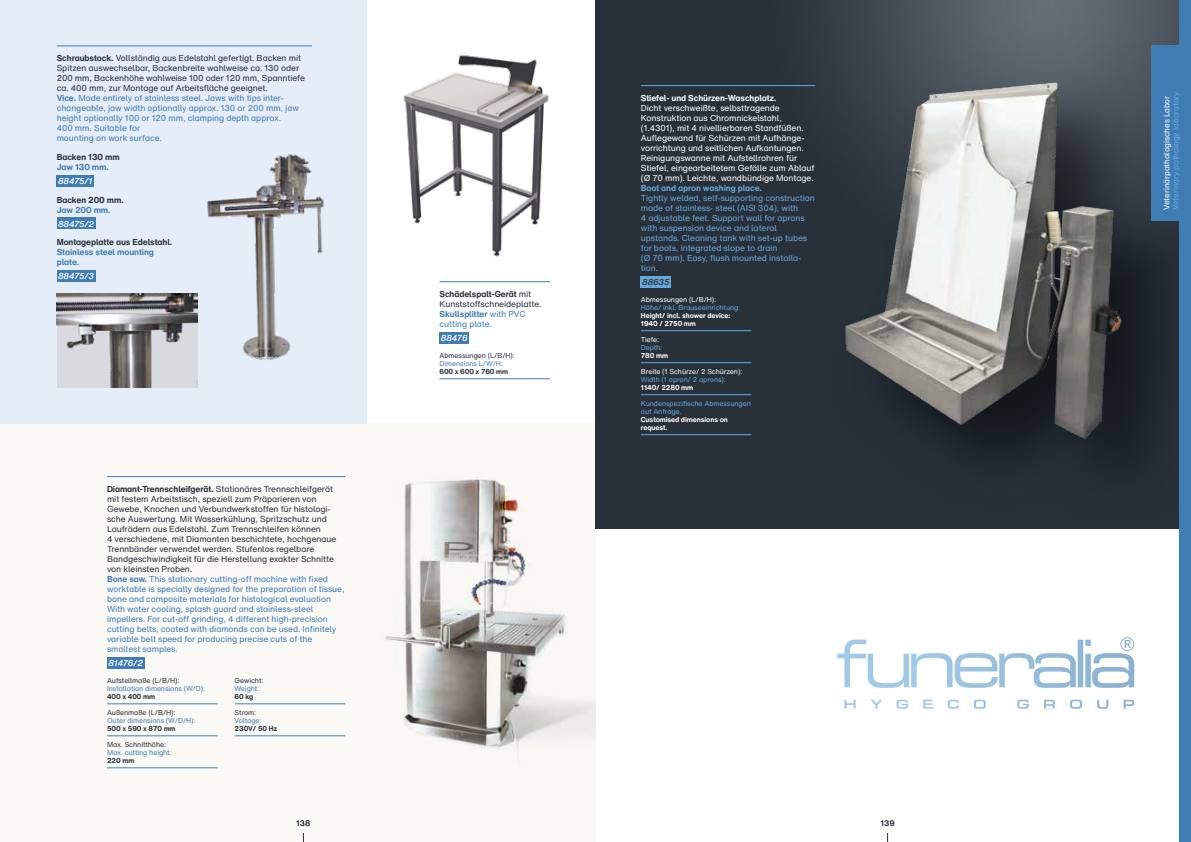
<style>
.page{position:relative;width:1191px;height:842px;background:#fff}
.page>*{position:absolute;margin:0;border:0;box-sizing:border-box;transform-origin:0 0}
.t1{font:8.5px/10px "Helvetica Now Text";letter-spacing:-.01em;color:#28303a}
.t2{font:8.5px/10px "Helvetica Now Text";letter-spacing:-.01em;color:#fff}
.t3{font:8.5px/10px "Helvetica Now Text";letter-spacing:-.01em;color:#67a8da}
.t4{font:700 8.5px "Helvetica Now Text";letter-spacing:-.01em;color:#28303a}
.t5{font:700 8.5px/10px "Helvetica Now Text";letter-spacing:-.01em;color:#407db4}
.t6{font:italic 500 8.5px "Helvetica Now Text";letter-spacing:-.03em;color:#fff}
.t7{font:700 8.5px "Helvetica Now Text";letter-spacing:-.01em;color:#fff}
.t8{font:700 8.5px "Helvetica Now Text";letter-spacing:-.01em;color:#67a8da}
.t9{font:italic 500 8.5px "Helvetica Now Text";letter-spacing:-.01em;color:#28303a}
.t10{font:8px "Helvetica Now Text";letter-spacing:-.01em;color:#67a8da}
.t11{font:8px "Helvetica Now Text";letter-spacing:-.01em;color:#fff}
.t12{font:700 8px "Helvetica Now Text";color:#28303a}
.t13{font:7px "Helvetica Now Text";letter-spacing:-.01em;color:#407db4}
.t14{font:7px/8px "Helvetica Now Text";letter-spacing:-.01em;color:#67a8da}
.t15{font:7px "Helvetica Now Text";letter-spacing:-.01em;color:#28303a}
.t16{font:700 7px/8px "Helvetica Now Text";letter-spacing:-.01em;color:#fff}
.t17{font:700 7px "Helvetica Now Text";letter-spacing:-.01em;color:#28303a}
.t18{font:7px "Helvetica Now Text";letter-spacing:-.01em;color:#fff}
.s1{font-weight:700}
.s2{font-weight:700;color:#407db4}
.s3{color:#407db4}
</style>
<div class="page">
<div style="left:0;top:423px;width:595px;height:419px;background:#faf9f6"></div>
<div style="left:0;top:0;width:366px;height:423px;background:#e5edf9"></div>
<div style="left:595px;top:0;width:596px;height:529px;background:#28303a"></div>
<img style="left:750px;top:0;width:429px;height:396px">
<hr style="left:641px;top:85px;width:174px;height:1px;background:#67a8da">
<div style="left:641px;top:276px;width:30px;height:11px;background:#67a8da"></div>
<div style="left:831px;top:69px;width:360px;height:455px;background:#000;opacity:.53"></div>
<img style="left:841px;top:76px;width:284px;height:369px">
<hr style="left:107px;top:476px;width:238px;height:1px;background:#407db4">
<div style="left:107px;top:657px;width:37px;height:11px;background:#407db4"></div>
<hr style="left:107px;top:704px;width:111px;height:1px;background:#407db4">
<hr style="left:107px;top:736px;width:111px;height:1px;background:#407db4">
<hr style="left:107px;top:768px;width:111px;height:1px;background:#407db4">
<hr style="left:235px;top:704px;width:110px;height:1px;background:#407db4">
<hr style="left:235px;top:736px;width:110px;height:1px;background:#407db4">
<img style="left:384px;top:477px;width:211px;height:273px">
<img style="left:193px;top:154px;width:132px;height:206px">
<hr style="left:439px;top:281px;width:111px;height:1px;background:#407db4">
<div style="left:439px;top:332px;width:30px;height:11px;background:#407db4"></div>
<hr style="left:439px;top:379px;width:111px;height:1px;background:#407db4">
<div style="left:57px;top:175px;width:37px;height:11px;background:#407db4"></div>
<div style="left:57px;top:218px;width:39px;height:11px;background:#407db4"></div>
<div style="left:57px;top:270px;width:39px;height:12px;background:#407db4"></div>
<img style="left:403px;top:54px;width:146px;height:203px">
<hr style="left:57px;top:45px;width:255px;height:1px;background:#407db4">
<svg style="left:837px;top:637px;width:297px;height:72px"></svg>
<img style="left:57px;top:294px;width:141px;height:94px">
<hr style="left:641px;top:330px;width:110px;height:1px;background:#67a8da">
<hr style="left:641px;top:362px;width:110px;height:1px;background:#67a8da">
<hr style="left:641px;top:394px;width:110px;height:1px;background:#67a8da">
<hr style="left:641px;top:434px;width:110px;height:1px;background:#67a8da">
<div style="left:1179px;top:0;width:12px;height:842px;background:#407db4"></div>
<div style="left:1151px;top:45px;width:40px;height:176px;background:#407db4"></div>
<p class="t1" style="left:57px;top:53px;width:250px"><span class="s1">Schraubstock.</span> Vollständig aus Edelstahl gefertigt. Backen mit Spitzen auswechselbar, Backenbreite wahlweise ca. 130 oder 200 mm, Backenhöhe wahlweise 100 oder 120 mm, Spanntiefe ca. 400 mm, zur Montage auf Arbeitsfläche geeignet.<br><span class="s2">Vice.</span> <span class="s3">Made entirely of stainless steel. Jaws with tips inter&shy;changeable, jaw width optionally approx. 130 or 200 mm, jaw height optionally 100 or 120 mm, clamping depth approx.<br>400 mm. Suitable for<br>mounting on work surface.</span></p>
<p class="t4" style="left:57px;top:151px;width:65px">Backen 130 mm</p>
<p class="t5" style="left:57px;top:162px;width:54px">Jaw 130 mm.</p>
<p class="t6" style="left:58px;top:174px;width:36px">88475/1</p>
<p class="t4" style="left:57px;top:193px;width:69px">Backen 200 mm.</p>
<p class="t5" style="left:57px;top:204px;width:55px">Jaw 200 mm.</p>
<p class="t6" style="left:58px;top:217px;width:37px">88475/2</p>
<p class="t4" style="left:57px;top:236px;width:117px">Montageplatte aus Edelstahl.</p>
<p class="t5" style="left:57px;top:247px;width:99px">Stainless steel mounting plate.</p>
<p class="t6" style="left:58px;top:270px;width:37px">88475/3</p>
<p class="t1" style="left:107px;top:484px;width:239px"><span class="s1">Diamant-Trennschleifgerät.</span> Stationäres Trennschleifgerät mit festem Arbeitstisch, speziell zum Präparieren von Gewebe, Knochen und Verbundwerkstoffen für histologi&shy;sche Auswertung. Mit Wasserkühlung, Spritzschutz und Laufrädern aus Edelstahl. Zum Trennschleifen können<br>4 verschiedene, mit Diamanten beschichtete, hochgenaue Trennbänder verwendet werden. Stufenlos regelbare Bandgeschwindigkeit für die Herstellung exakter Schnitte von kleinsten Proben.<br><span class="s2">Bone saw.</span> <span class="s3">This stationary cutting-off machine with fixed worktable is specially designed for the preparation of tissue, bone and composite materials for histological evaluation With water cooling, splash guard and stainless-steel impellers. For cut-off grinding, 4 different high-precision cutting belts, coated with diamonds can be used. Infinitely variable belt speed for producing precise cuts of the smallest samples.</span></p>
<p class="t6" style="left:108px;top:656px;width:36px">81476/2</p>
<p class="t15" style="left:107px;top:676px;width:74px">Aufstellmaße (L/B/H):</p>
<p class="t13" style="left:107px;top:684px;width:99px">Installation dimensions (W/D):</p>
<p class="t17" style="left:107px;top:692px;width:50px">400 x 400 mm</p>
<p class="t15" style="left:107px;top:708px;width:70px">Außenmaße (L/B/H):</p>
<p class="t13" style="left:107px;top:716px;width:90px">Outer dimensions (W/D/H):</p>
<p class="t17" style="left:107px;top:724px;width:70px">500 x 590 x 870 mm</p>
<p class="t15" style="left:107px;top:740px;width:61px">Max. Schnitthöhe:</p>
<p class="t13" style="left:107px;top:748px;width:66px">Max. cutting height:</p>
<p class="t17" style="left:107px;top:756px;width:29px">220 mm</p>
<p class="t15" style="left:235px;top:676px;width:30px">Gewicht:</p>
<p class="t13" style="left:235px;top:684px;width:26px">Weight:</p>
<p class="t17" style="left:235px;top:692px;width:20px">60 kg</p>
<p class="t15" style="left:235px;top:708px;width:23px">Strom:</p>
<p class="t13" style="left:235px;top:716px;width:28px">Voltage:</p>
<p class="t17" style="left:235px;top:724px;width:44px">230V/ 50 Hz</p>
<p class="t1" style="left:439px;top:289px;width:104px"><span class="s1">Schädelspalt-Gerät</span> mit<br>Kunststoffschneideplatte.<br><span class="s2">Skullsplitter</span> <span class="s3">with PVC cutting plate.</span></p>
<p class="t6" style="left:441px;top:331px;width:28px">88476</p>
<p class="t15" style="left:439px;top:351px;width:77px">Abmessungen (L/B/H):</p>
<p class="t13" style="left:439px;top:359px;width:65px">Dimensions L/W/H:</p>
<p class="t17" style="left:439px;top:367px;width:70px">600 x 600 x 760 mm</p>
<p class="t7" style="left:641px;top:92px;width:137px">Stiefel- und Schürzen-Waschplatz.</p>
<p class="t2" style="left:641px;top:103px;width:175px">Dicht verschweißte, selbsttragende Konstruktion aus Chromnickelstahl, (1.4301), mit 4 nivellierbaren Standfüßen.<br>Auflegewand für Schürzen mit Aufhänge&shy;vorrichtung und seitlichen Aufkantungen.<br>Reinigungswanne mit Aufstellrohren für Stiefel, eingearbeitetem Gefälle zum Ablauf (Ø 70 mm). Leichte, wandbündige Montage.</p>
<p class="t8" style="left:641px;top:182px;width:123px">Boot and apron washing place.</p>
<p class="t3" style="left:641px;top:193px;width:175px">Tightly welded, self-supporting construction made of stainless- steel (AISI 304), with<br>4 adjustable feet. Support wall for aprons with suspension device and lateral upstands. Cleaning tank with set-up tubes for boots, integrated slope to drain<br>(Ø 70 mm). Easy, flush mounted installa&shy;tion.</p>
<p class="t9" style="left:642px;top:275px;width:29px">88635</p>
<p class="t18" style="left:641px;top:295px;width:77px">Abmessungen (L/B/H):</p>
<p class="t14" style="left:641px;top:304px;width:101px">Höhe/ inkl. Brauseeinrichtung:</p>
<p class="t16" style="left:641px;top:312px;width:91px">Height/ incl. shower device:<br>1940 / 2750 mm</p>
<p class="t18" style="left:641px;top:335px;width:20px">Tiefe:</p>
<p class="t14" style="left:641px;top:344px;width:23px">Depth:</p>
<p class="t16" style="left:641px;top:352px;width:29px">780 mm</p>
<p class="t18" style="left:641px;top:367px;width:103px">Breite (1 Schürze/ 2 Schürzen):</p>
<p class="t14" style="left:641px;top:376px;width:86px">Width (1 apron/ 2 aprons):</p>
<p class="t16" style="left:641px;top:384px;width:54px">1140/ 2280 mm</p>
<p class="t14" style="left:641px;top:400px;width:112px">Kundenspezifische Abmessungen auf Anfrage.</p>
<p class="t16" style="left:641px;top:416px;width:88px">Customised dimensions on request.</p>
<p class="t12" style="left:296px;top:817px;width:16px">138</p>
<p class="t12" style="left:880px;top:817px;width:16px">139</p>
<p class="t11" style="left:1160px;top:210px;width:115px;rotate:-90deg">Veterinärpathologisches Labor</p>
<p class="t10" style="left:1169px;top:210px;width:120px;rotate:-90deg">Veterinary pathology laboratory</p>
</div>
